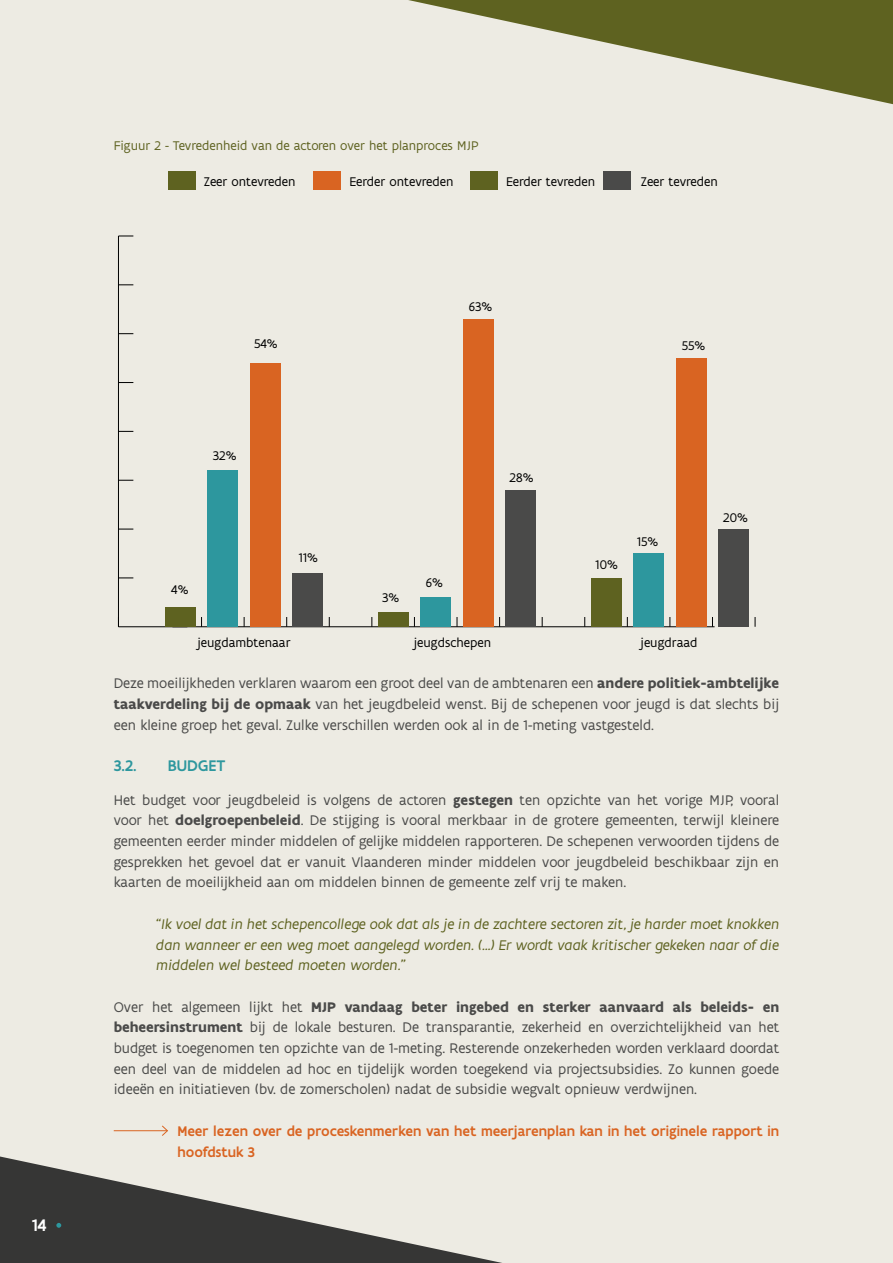
<style>
.page{position:relative;width:893px;height:1263px;background:#edebe3}
.page>*{position:absolute;margin:0;border:0;box-sizing:border-box;transform-origin:0 0}
.t1{font:500 18px "Flanders Art Sans";color:#fff}
.t2{font:500 16.5px "Flanders Art Sans";letter-spacing:.005em;color:#2d979e}
.Tekst{font:15px/20.7px "Flanders Art Sans";color:#4a4a49;text-align:justify}
.t3{font:italic 15px/20.7px "Flanders Art Sans";color:#5e6220;text-align:justify}
.Meer_lezen{font:500 15px/20.7px "Flanders Art Sans";color:#d96422}
.t4{font:13.5px "Flanders Art Sans";color:#000}
.Tekst-2{font:13.5px "Flanders Art Sans";color:#5e6220}
.s1{font-weight:700}
</style>
<div class="page">
<svg style="left:0;top:1156px;width:502px;height:107px"></svg>
<svg style="left:56px;top:1223px;width:5px;height:5px"></svg>
<hr style="left:114px;top:1130px;width:53px;height:1px;background:#d96422">
<svg style="left:161px;top:1125px;width:7px;height:11px"></svg>
<hr style="left:118px;top:626px;width:597px;height:1px;background:#000">
<hr style="left:118px;top:236px;width:1px;height:391px;background:#000">
<svg style="left:119px;top:578px;width:14px;height:1px"></svg>
<svg style="left:119px;top:529px;width:14px;height:1px"></svg>
<svg style="left:119px;top:480px;width:14px;height:1px"></svg>
<svg style="left:119px;top:431px;width:14px;height:1px"></svg>
<svg style="left:119px;top:382px;width:14px;height:1px"></svg>
<svg style="left:119px;top:333px;width:14px;height:1px"></svg>
<svg style="left:119px;top:285px;width:14px;height:1px"></svg>
<svg style="left:119px;top:236px;width:14px;height:1px"></svg>
<div style="left:165px;top:607px;width:31px;height:20px;background:#5e6220"></div>
<div style="left:207px;top:470px;width:31px;height:157px;background:#2d979e"></div>
<div style="left:250px;top:363px;width:31px;height:264px;background:#d96422"></div>
<div style="left:293px;top:573px;width:30px;height:54px;background:#4a4a49"></div>
<div style="left:378px;top:612px;width:30px;height:15px;background:#5e6220"></div>
<div style="left:420px;top:597px;width:31px;height:30px;background:#2d979e"></div>
<div style="left:463px;top:319px;width:31px;height:308px;background:#d96422"></div>
<div style="left:506px;top:490px;width:30px;height:137px;background:#4a4a49"></div>
<div style="left:591px;top:578px;width:30px;height:49px;background:#5e6220"></div>
<div style="left:633px;top:553px;width:31px;height:74px;background:#2d979e"></div>
<div style="left:676px;top:358px;width:30px;height:269px;background:#d96422"></div>
<div style="left:718px;top:529px;width:31px;height:98px;background:#4a4a49"></div>
<div style="left:168px;top:171px;width:27px;height:19px;background:#5e6220"></div>
<div style="left:314px;top:171px;width:27px;height:19px;background:#d96422"></div>
<div style="left:470px;top:171px;width:28px;height:19px;background:#5e6220"></div>
<div style="left:603px;top:171px;width:28px;height:19px;background:#4a4a49"></div>
<svg style="left:408px;top:0;width:485px;height:104px"></svg>
<p class="t1" style="left:32px;top:1213px;width:16px">14</p>
<p class="Tekst-2" style="left:114px;top:137px;width:366px">Figuur 2 - Tevredenheid van de actoren over het planproces MJP</p>
<p class="t4" style="left:204px;top:174px;width:93px">Zeer ontevreden</p>
<p class="t4" style="left:350px;top:174px;width:105px">Eerder ontevreden</p>
<p class="t4" style="left:506px;top:174px;width:91px">Eerder tevreden</p>
<p class="t4" style="left:641px;top:174px;width:79px">Zeer tevreden</p>
<p class="t4" style="left:254px;top:335px;width:25px">54%</p>
<p class="t4" style="left:469px;top:298px;width:25px">63%</p>
<p class="t4" style="left:682px;top:337px;width:25px">55%</p>
<p class="t4" style="left:213px;top:448px;width:25px">32%</p>
<p class="t4" style="left:171px;top:582px;width:19px">4%</p>
<p class="t4" style="left:299px;top:549px;width:20px">11%</p>
<p class="t4" style="left:382px;top:590px;width:19px">3%</p>
<p class="t4" style="left:426px;top:574px;width:19px">6%</p>
<p class="t4" style="left:509px;top:469px;width:25px">28%</p>
<p class="t4" style="left:596px;top:557px;width:24px">10%</p>
<p class="t4" style="left:637px;top:533px;width:23px">15%</p>
<p class="t4" style="left:197px;top:634px;width:95px">jeugdambtenaar</p>
<p class="t4" style="left:414px;top:634px;width:79px">jeugdschepen</p>
<p class="t4" style="left:640px;top:634px;width:59px">jeugdraad</p>
<p class="t4" style="left:723px;top:510px;width:26px">20%</p>
<p class="Tekst" style="left:114px;top:673px;width:667px">Deze moeilijkheden verklaren waarom een groot deel van de ambtenaren een <span class="s1">andere politiek-ambtelijke taakverdeling bij de opmaak</span> van het jeugdbeleid wenst. Bij de schepenen voor jeugd is dat slechts bij een kleine groep het geval. Zulke verschillen werden ook al in de 1-meting vastgesteld.</p>
<h3 class="t2" style="left:114px;top:755px;width:24px">3.2.</h3>
<h3 class="t2" style="left:168px;top:755px;width:59px">BUDGET</h3>
<p class="Tekst" style="left:114px;top:790px;width:667px">Het budget voor jeugdbeleid is volgens de actoren <span class="s1">gestegen</span> ten opzichte van het vorige MJP, vooral voor het <span class="s1">doelgroepenbeleid</span>. De stijging is vooral merkbaar in de grotere gemeenten, terwijl kleinere gemeenten eerder minder middelen of gelijke middelen rapporteren. De schepenen verwoorden tijdens de gesprekken het gevoel dat er vanuit Vlaanderen minder middelen voor jeugdbeleid beschikbaar zijn en kaarten de moeilijkheid aan om middelen binnen de gemeente zelf vrij te maken.</p>
<p class="t3" style="left:156px;top:913px;width:624px">“Ik voel dat in het schepencollege ook dat als je in de zachtere sectoren zit, je harder moet knokken dan wanneer er een weg moet aangelegd worden. (…) Er wordt vaak kritischer gekeken naar of die middelen wel besteed moeten worden.”</p>
<p class="Tekst" style="left:114px;top:997px;width:667px">Over het algemeen lijkt het <span class="s1">MJP vandaag beter ingebed en sterker aanvaard als beleids- en beheersinstrument</span> bij de lokale besturen. De transparantie, zekerheid en overzichtelijkheid van het budget is toegenomen ten opzichte van de 1-meting. Resterende onzekerheden worden verklaard doordat een deel van de middelen ad hoc en tijdelijk worden toegekend via projectsubsidies. Zo kunnen goede ideeën en initiatieven (bv. de zomerscholen) nadat de subsidie wegvalt opnieuw verdwijnen.</p>
<p class="Meer_lezen" style="left:177px;top:1121px;width:603px">Meer lezen over de proceskenmerken van het meerjarenplan kan in het originele rapport in hoofdstuk 3</p>
</div>
